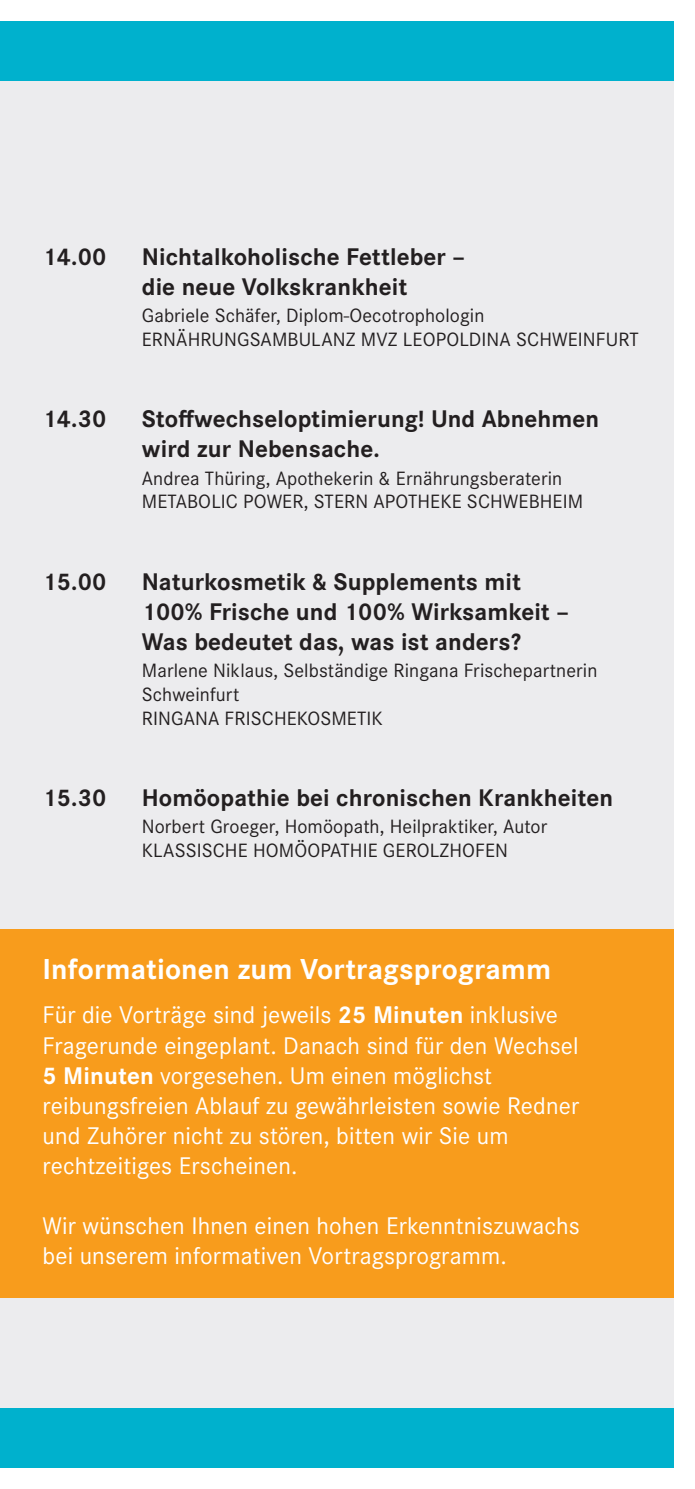
<style>
.page{position:relative;width:695px;height:1489px;background:#fff}
.page>*{position:absolute;margin:0;border:0;box-sizing:border-box;transform-origin:0 0}
.t1{font:700 30px "Corporate S";letter-spacing:.005em;color:#fff}
.t2{font:25px/30px "Corporate S";letter-spacing:.005em;color:#fff}
.t3{font:700 25px/30px "Corporate S";letter-spacing:.005em;color:#231f20}
.t4{font:20px/23.8px "Corporate S";letter-spacing:.005em;color:#231f20}
.s1{font-weight:700}
</style>
<div class="page">
<div style="left:0;top:21px;width:673px;height:1446px;background:#ececee"></div>
<div style="left:0;top:1407px;width:673px;height:60px;background:#00b1cd"></div>
<div style="left:0;top:21px;width:673px;height:60px;background:#00b1cd"></div>
<div style="left:0;top:928px;width:673px;height:369px;background:#f89c1c"></div>
<p class="t3" style="left:43px;top:244px;width:65px">14.00</p>
<p class="t3" style="left:142px;top:244px;width:324px">Nichtalkoholische Fettleber – die neue Volkskrankheit</p>
<p class="t4" style="left:142px;top:305px;width:498px">Gabriele Schäfer, Diplom-Oecotrophologin<br>ERNÄHRUNGSAMBULANZ MVZ LEOPOLDINA SCHWEINFURT</p>
<p class="t3" style="left:43px;top:406px;width:65px">14.30</p>
<p class="t3" style="left:142px;top:406px;width:459px">Stoffwechseloptimierung! Und Abnehmen wird zur Nebensache.</p>
<p class="t4" style="left:142px;top:468px;width:443px">Andrea Thüring, Apothekerin &amp; Ernährungsberaterin<br>METABOLIC POWER, STERN APOTHEKE SCHWEBHEIM</p>
<p class="t3" style="left:43px;top:568px;width:65px">15.00</p>
<p class="t3" style="left:142px;top:568px;width:428px">Naturkosmetik &amp; Supplements mit<br>100% Frische und 100% Wirksamkeit –<br>Was bedeutet das, was ist anders?</p>
<p class="t4" style="left:142px;top:660px;width:457px">Marlene Niklaus, Selbständige Ringana Frischepartnerin<br>Schweinfurt<br>RINGANA FRISCHEKOSMETIK</p>
<p class="t3" style="left:43px;top:784px;width:65px">15.30</p>
<p class="t3" style="left:142px;top:784px;width:473px">Homöopathie bei chronischen Krankheiten</p>
<p class="t4" style="left:142px;top:816px;width:407px">Norbert Groeger, Homöopath, Heilpraktiker, Autor<br>KLASSISCHE HOMÖOPATHIE GEROLZHOFEN</p>
<h1 class="t1" style="left:43px;top:957px;width:510px">Informationen zum Vortragsprogramm</h1>
<p class="t2" style="left:43px;top:1002px;width:538px">Für die Vorträge sind jeweils <span class="s1">25 Minuten</span> inklusive Fragerunde eingeplant. Danach sind für den Wechsel <span class="s1">5 Minuten</span> vorgesehen. Um einen möglichst reibungsfreien Ablauf zu gewährleisten sowie Redner und Zuhörer nicht zu stören, bitten wir Sie um rechtzeitiges Erscheinen.</p>
<p class="t2" style="left:43px;top:1212px;width:538px">Wir wünschen Ihnen einen hohen Erkenntniszuwachs bei unserem informativen Vortragsprogramm.</p>
</div>
